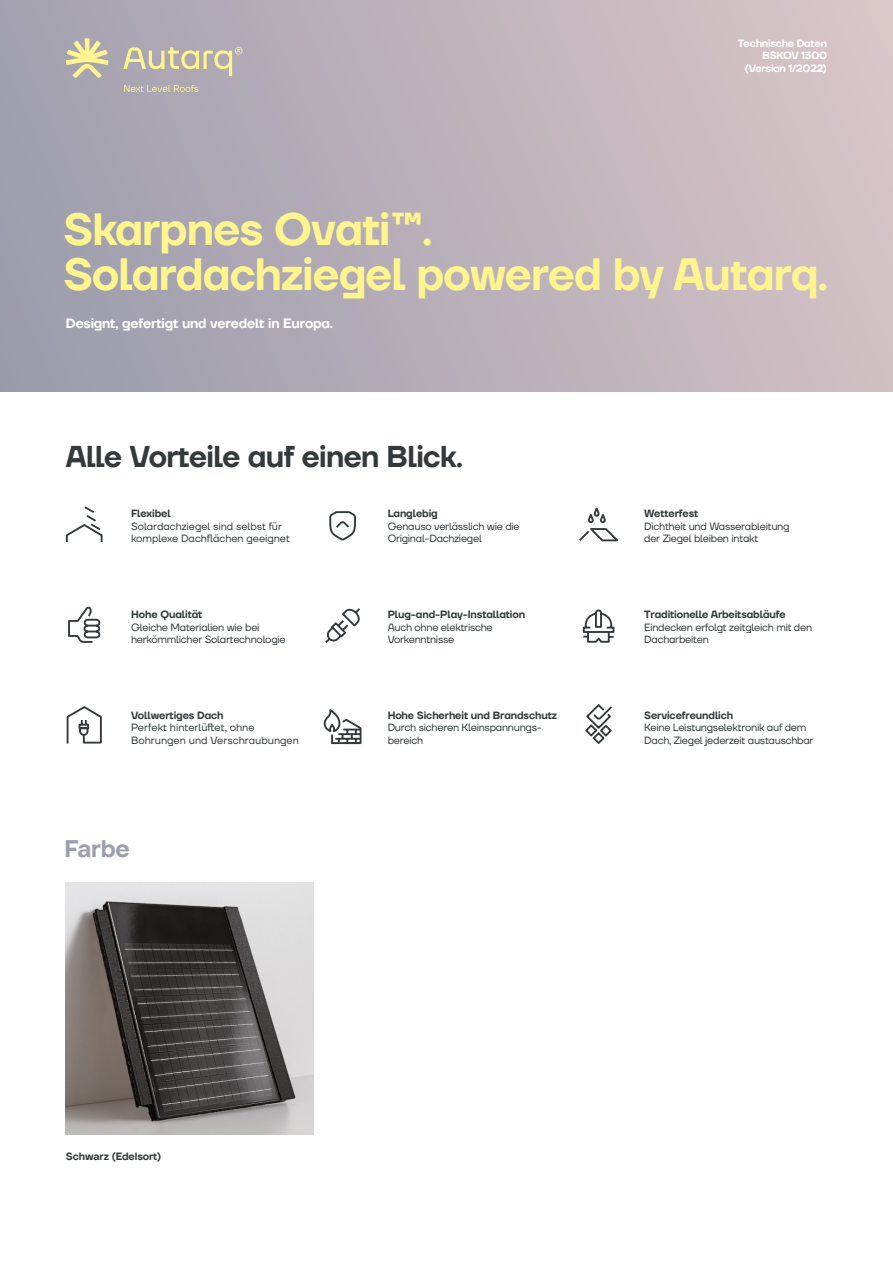
<style>
.page{position:relative;width:893px;height:1263px;background:#fff}
.page>*{position:absolute;margin:0;border:0;box-sizing:border-box;transform-origin:0 0}
.t1{font:600 45px/45px "TT Firs Neue";letter-spacing:-.02em;color:#fff58f}
.t2{font:600 30px "TT Firs Neue";letter-spacing:-.02em;color:#34393b}
.t3{font:600 24px "TT Firs Neue";color:#9d9fae}
.t4{font:600 13.5px "TT Firs Neue";letter-spacing:-.01em;color:#fff}
.t5{font:10.5px/12.6px "TT Firs Neue";letter-spacing:-.025em;color:#34393b}
.t6{font:600 10.5px "TT Firs Neue";letter-spacing:-.01em;color:#34393b}
.t7{font:10.5px/12.6px "TT Firs Neue";letter-spacing:-.005em;color:#34393b}
.t8{font:10.5px/12.6px "TT Firs Neue";color:#34393b}
.t9{font:600 10.5px/12.6px "TT Firs Neue";letter-spacing:-.02em;color:#fff;text-align:right}
.s1{font-size:36px}
</style>
<div class="page">
<div style="left:0;top:0;width:893px;height:391px;background:linear-gradient(to right,#9e9ead,#d6c4c6)"></div>
<svg style="left:65px;top:506px;width:38px;height:36px"></svg>
<svg style="left:68px;top:606px;width:33px;height:37px"></svg>
<svg style="left:66px;top:706px;width:36px;height:38px"></svg>
<svg style="left:329px;top:511px;width:27px;height:30px"></svg>
<svg style="left:323px;top:709px;width:39px;height:36px"></svg>
<svg style="left:325px;top:608px;width:35px;height:35px"></svg>
<svg style="left:579px;top:507px;width:40px;height:35px"></svg>
<svg style="left:582px;top:609px;width:33px;height:34px"></svg>
<svg style="left:585px;top:704px;width:27px;height:40px"></svg>
<img style="left:66px;top:882px;width:248px;height:252px">
<svg style="left:123px;top:47px;width:119px;height:29px;background:#c2bbaa"></svg>
<svg style="left:66px;top:38px;width:42px;height:40px;background:#cdc7a2"></svg>
<svg style="left:124px;top:85px;width:74px;height:7px"></svg>
<p class="t9" style="left:738px;top:37px;width:91px">Technische Daten<br>BSKOV 1300 (Version 1/2022)</p>
<h1 class="t1" style="left:64px;top:207px;width:766px">Skarpnes Ovati<span class="s1">™</span> .<br>Solardachziegel powered by Autarq.</h1>
<p class="t4" style="left:66px;top:314px;width:268px">Designt, gefertigt und veredelt in Europa.</p>
<h2 class="t2" style="left:66px;top:436px;width:399px">Alle Vorteile auf einen Blick.</h2>
<p class="t6" style="left:131px;top:506px;width:41px">Flexibel</p>
<p class="t7" style="left:131px;top:520px;width:160px">Solardachziegel sind selbst für komplexe Dachflächen geeignet</p>
<p class="t6" style="left:388px;top:506px;width:52px">Langlebig</p>
<p class="t5" style="left:388px;top:520px;width:134px">Genauso verlässlich wie die<br>Original-Dachziegel</p>
<p class="t6" style="left:644px;top:506px;width:56px">Wetterfest</p>
<p class="t5" style="left:644px;top:520px;width:147px">Dichtheit und Wasserableitung der Ziegel bleiben intakt</p>
<p class="t6" style="left:131px;top:607px;width:73px">Hohe Qualität</p>
<p class="t5" style="left:131px;top:620px;width:156px">Gleiche Materialien wie bei herkömmlicher Solartechnologie</p>
<p class="t6" style="left:388px;top:607px;width:139px">Plug-and-Play-Installation</p>
<p class="t5" style="left:388px;top:620px;width:107px">Auch ohne elektrische<br>Vorkenntnisse</p>
<p class="t6" style="left:644px;top:607px;width:143px">Traditionelle Arbeitsabläufe</p>
<p class="t5" style="left:644px;top:620px;width:169px">Eindecken erfolgt zeitgleich mit den<br>Dacharbeiten</p>
<p class="t6" style="left:131px;top:708px;width:94px">Vollwertiges Dach</p>
<p class="t8" style="left:131px;top:721px;width:169px">Perfekt hinterlüftet, ohne<br>Bohrungen und Verschraubungen</p>
<p class="t6" style="left:388px;top:708px;width:171px">Hohe Sicherheit und Brandschutz</p>
<p class="t5" style="left:388px;top:721px;width:156px">Durch sicheren Kleinspannungs&shy;bereich</p>
<p class="t6" style="left:644px;top:708px;width:90px">Servicefreundlich</p>
<p class="t5" style="left:644px;top:721px;width:171px">Keine Leistungselektronik auf dem<br>Dach, Ziegel jederzeit austauschbar</p>
<h3 class="t3" style="left:64px;top:832px;width:67px">Farbe</h3>
<p class="t6" style="left:66px;top:1149px;width:97px">Schwarz (Edelsort)</p>
</div>
